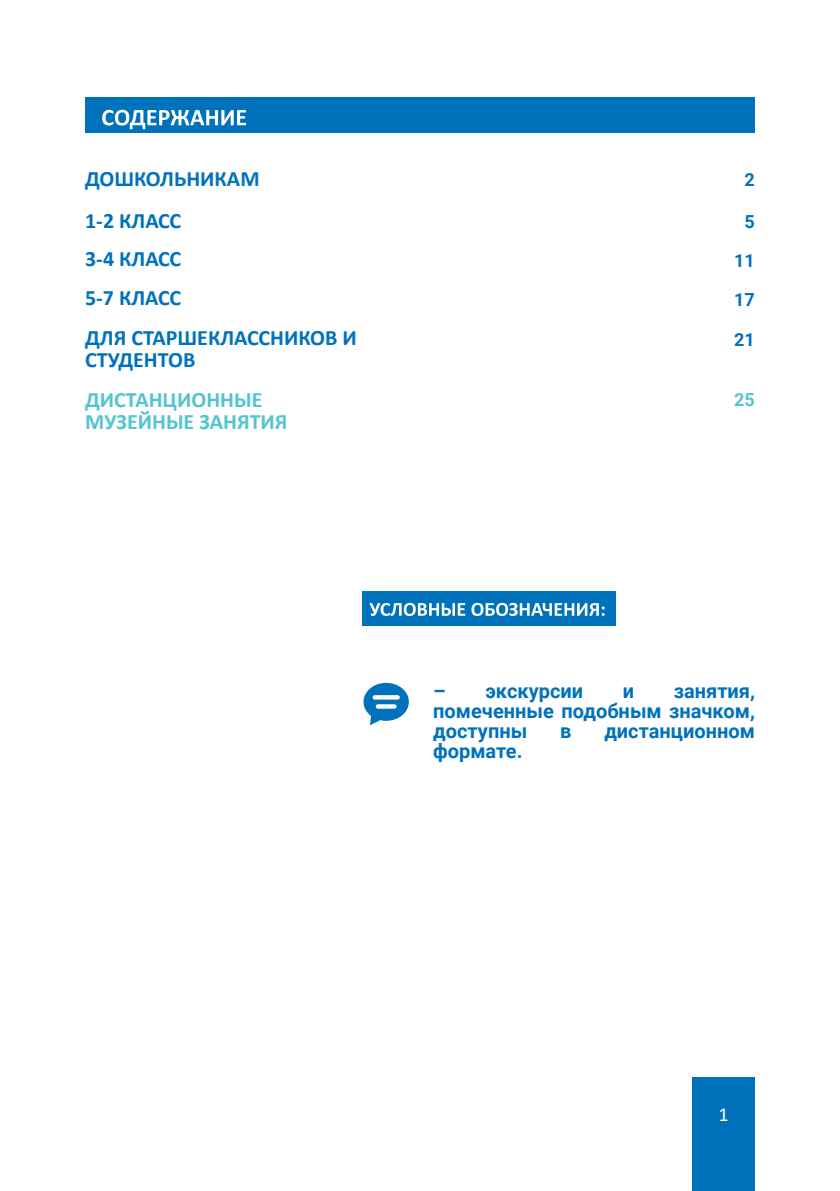
<style>
.page{position:relative;width:840px;height:1191px;background:#fff}
.page>*{position:absolute;margin:0;border:0;box-sizing:border-box;transform-origin:0 0}
.t1{font:700 22px/22px "Calibri";color:#0072bc}
.t2{font:700 22px/22px "Calibri";color:#54c5cf}
.t3{font:700 20px/20px "Roboto";color:#0072bc;text-align:justify}
.t4{font:20px "Calibri";color:#fff}
.t5{font:700 18px/38.4px "Roboto";color:#0072bc}
.t6{font:700 18px "Roboto";color:#54c5cf}
</style>
<div class="page">
<div style="left:691px;top:1077px;width:63px;height:114px;background:#0072bc"></div>
<div style="left:85px;top:98px;width:669px;height:35px;background:#0072bc"></div>
<svg style="left:102px;top:110px;width:144px;height:19px"></svg>
<div style="left:362px;top:591px;width:253px;height:34px;background:#0072bc"></div>
<svg style="left:369px;top:603px;width:235px;height:13px"></svg>
<svg style="left:363px;top:683px;width:45px;height:42px"></svg>
<svg style="left:372px;top:695px;width:27px;height:4px"></svg>
<svg style="left:375px;top:704px;width:21px;height:4px"></svg>
<p class="t1" style="left:85px;top:158px;width:176px;line-height:42px">ДОШКОЛЬНИКАМ<br>1-2 КЛАСС</p>
<p class="t1" style="left:85px;top:239px;width:98px;line-height:38.6px">3-4 КЛАСС<br>5-7 КЛАСС</p>
<p class="t1" style="left:85px;top:327px;width:273px">ДЛЯ СТАРШЕКЛАССНИКОВ И<br>СТУДЕНТОВ</p>
<p class="t2" style="left:85px;top:388px;width:204px">ДИСТАНЦИОННЫЕ<br>МУЗЕЙНЫЕ ЗАНЯТИЯ</p>
<p class="t5" style="left:744px;top:160px;width:12px">2</p>
<p class="t5" style="left:744px;top:201px;width:12px">5</p>
<p class="t5" style="left:733px;top:241px;width:22px">11<br>17</p>
<p class="t5" style="left:733px;top:319px;width:22px">21</p>
<p class="t6" style="left:733px;top:387px;width:22px">25</p>
<p class="t3" style="left:433px;top:680px;width:323px;text-indent:240px">занятия, помеченные подобным значком, доступны</p>
<p class="t3" style="left:433px;top:680px;width:151px">– экскурсии</p>
<p class="t3" style="left:622px;top:680px;width:13px">и</p>
<p class="t3" style="left:560px;top:720px;width:13px">в</p>
<p class="t3" style="left:604px;top:720px;width:152px">дистанционном</p>
<p class="t3" style="left:433px;top:740px;width:91px">формате.</p>
<p class="t4" style="left:718px;top:1100px;width:12px">1</p>
</div>
